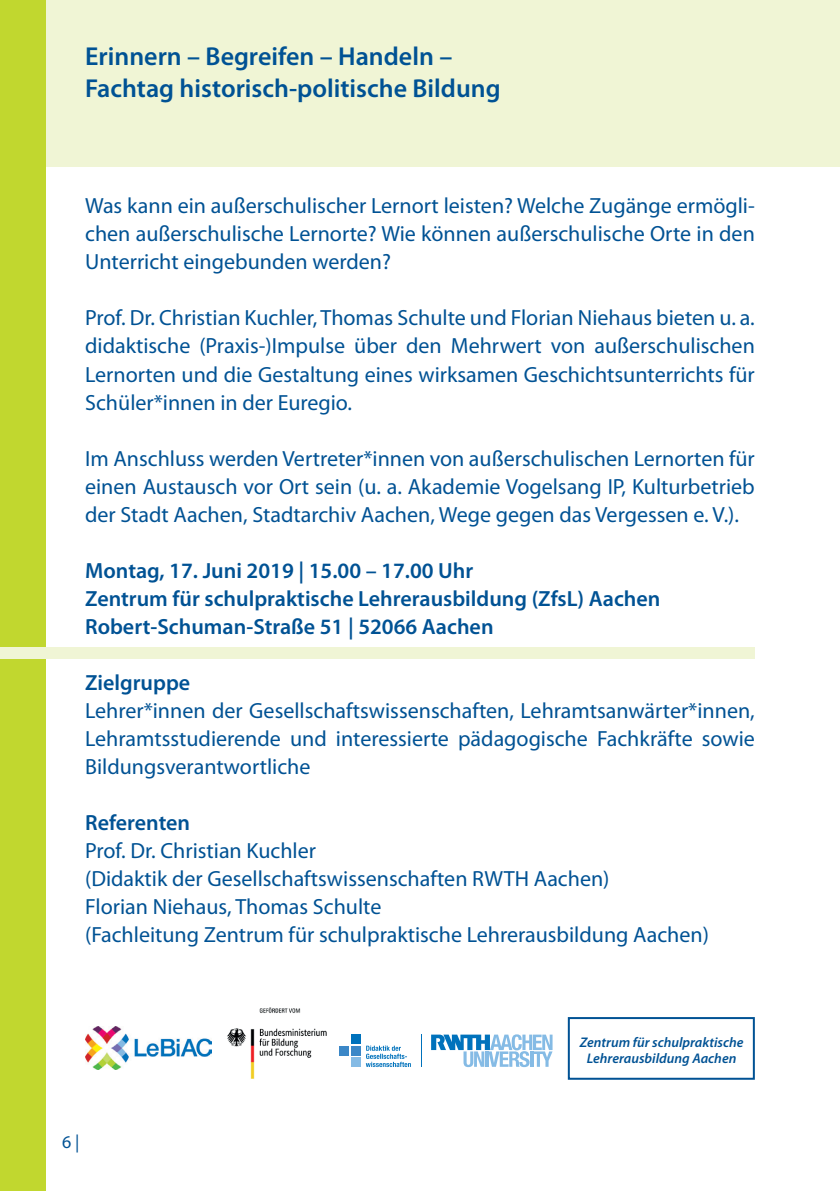
<style>
.page{position:relative;width:840px;height:1191px;background:#fff}
.page>*{position:absolute;margin:0;border:0;box-sizing:border-box;transform-origin:0 0}
.t1{font:600 26px/32px "Myriad Pro";color:#005294}
.t2{font:22px/28px "Myriad Pro";color:#005294;text-align:justify}
.t3{font:600 22px/28px "Myriad Pro";color:#005294}
.t4{font:18px "Myriad Pro";color:#005294}
.t5{font:italic 600 14px/16.8px "Myriad Pro";color:#005294;text-align:center}
</style>
<div class="page">
<hr style="left:839px;top:0;width:1px;height:167px;background:#f0f5d5">
<div style="left:0;top:0;width:839px;height:167px;background:#f0f5d5"></div>
<div style="left:0;top:0;width:45px;height:1191px;background:#c1d72f"></div>
<div style="left:0;top:647px;width:754px;height:12px;background:#f0f5d5"></div>
<img style="left:227px;top:1007px;width:122px;height:72px">
<svg style="left:431px;top:1034px;width:121px;height:33px"></svg>
<hr style="left:420px;top:1034px;width:1px;height:33px;background:#0072bc">
<svg style="left:365px;top:1045px;width:45px;height:22px"></svg>
<div style="left:351px;top:1034px;width:9px;height:10px;background:#0072bc"></div>
<div style="left:351px;top:1045px;width:9px;height:10px;background:#3b87c7"></div>
<div style="left:351px;top:1057px;width:9px;height:10px;background:#85bbe5"></div>
<div style="left:339px;top:1045px;width:10px;height:10px;background:#3b87c7"></div>
<img style="left:85px;top:1026px;width:126px;height:43px">
<div style="left:567px;top:1017px;width:187px;height:62px;border:2px solid #005294"></div>
<p class="t1" style="left:85px;top:41px;width:417px">Erinnern – Begreifen – Handeln –<br>Fachtag historisch-politische Bildung</p>
<p class="t2" style="left:85px;top:192px;width:671px">Was kann ein außerschulischer Lernort leisten? Welche Zugänge ermögli&shy;chen außerschulische Lernorte? Wie können außerschulische Orte in den Unterricht eingebunden werden?</p>
<p class="t2" style="left:85px;top:304px;width:671px">Prof. Dr. Christian Kuchler, Thomas Schulte und Florian Niehaus bieten u. a. didaktische (Praxis-)Impulse über den Mehrwert von außerschulischen Lernorten und die Gestaltung eines wirksamen Geschichtsunterrichts für Schüler*innen in der Euregio.</p>
<p class="t2" style="left:85px;top:444px;width:670px">Im Anschluss werden Vertreter*innen von außerschulischen Lernorten für einen Austausch vor Ort sein (u. a. Akademie Vogelsang IP, Kulturbetrieb der Stadt Aachen, Stadtarchiv Aachen, Wege gegen das Vergessen e. V.).</p>
<p class="t3" style="left:85px;top:556px;width:576px">Montag, 17. Juni 2019 | 15.00 – 17.00 Uhr<br>Zentrum für schulpraktische Lehrerausbildung (ZfsL) Aachen<br>Robert-Schuman-Straße 51 | 52066 Aachen</p>
<p class="t3" style="left:85px;top:668px;width:107px">Zielgruppe</p>
<p class="t2" style="left:85px;top:696px;width:671px">Lehrer*innen der Gesellschaftswissenschaften, Lehramtsanwärter*innen, Lehramtsstudierende und interessierte pädagogische Fachkräfte sowie Bildungsverantwortliche</p>
<p class="t3" style="left:85px;top:808px;width:106px">Referenten</p>
<p class="t2" style="left:85px;top:836px;width:625px;text-align:left">Prof. Dr. Christian Kuchler<br>(Didaktik der Gesellschaftswissenschaften RWTH Aachen)<br>Florian Niehaus, Thomas Schulte<br>(Fachleitung Zentrum für schulpraktische Lehrerausbildung Aachen)</p>
<p class="t4" style="left:62px;top:1132px;width:19px">6 |</p>
<p class="t5" style="left:579px;top:1033px;width:165px">Zentrum für schulpraktische<br>Lehrerausbildung Aachen</p>
</div>
